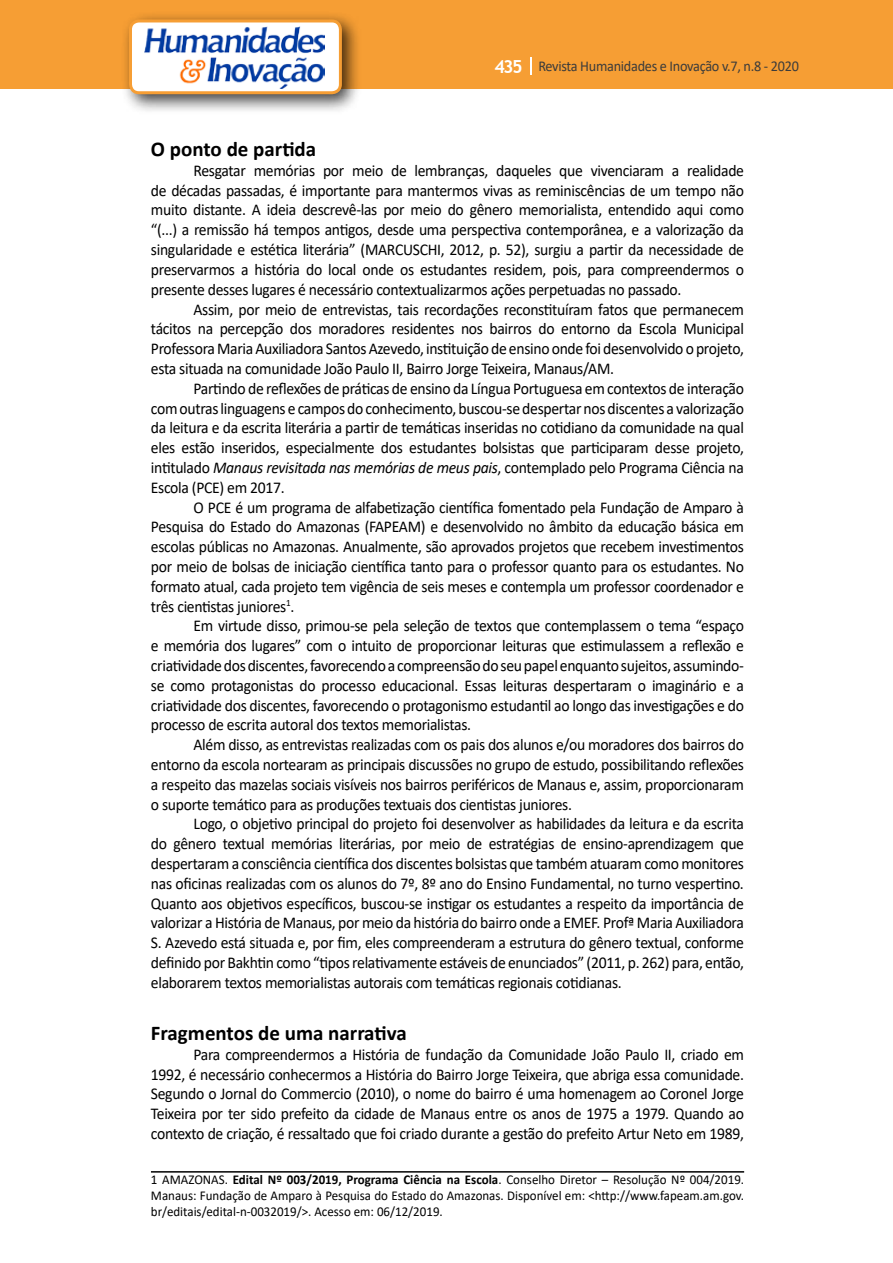
<style>
.page{position:relative;width:893px;height:1263px;background:#fff}
.page>*{position:absolute;margin:0;border:0;box-sizing:border-box;transform-origin:0 0}
.t1{font:700 21px "Calibri";color:#000}
.t2{font:16.5px/19.8px "Calibri";letter-spacing:-.02em;color:#000;text-align:justify;scale:.95 1}
.t3{font:15px "Calibri";letter-spacing:-.02em;color:#3c3c3b;scale:.95 1}
.t4{font:13.5px/16.2px "Calibri";color:#000;text-align:justify;scale:.96 1}
.s1{font-family:"Trebuchet MS";font-weight:700;font-size:18px;color:#fff}
.s2{font-style:italic}
.s3{font-weight:700}
</style>
<div class="page">
<div style="left:0;top:0;width:893px;height:88px;background:#f69e34"></div>
<svg style="left:530px;top:57px;width:2px;height:18px"></svg>
<div style="left:121px;top:11px;width:241px;height:103px;background:#000;opacity:.75"></div>
<div style="left:130px;top:21px;width:210px;height:72px;background:#fff;border-radius:9px"></div>
<img style="left:144px;top:27px;width:181px;height:62px">
<div style="left:129px;top:19px;width:213px;height:75px;border:3px solid #f69e34;border-radius:9px"></div>
<hr style="left:151px;top:1171px;width:593px;height:1px;background:#000">
<p class="t3" style="left:495px;top:56px;width:322px"><span class="s1">435</span> Revista Humanidades e Inovação v.7, n.8 - 2020</p>
<p class="t1" style="left:151px;top:134px;width:167px">O ponto de partida</p>
<p class="t2" style="left:151px;top:160px;width:626px;text-indent:43px">Resgatar memórias por meio de lembranças, daqueles que vivenciaram a realidade de décadas passadas, é importante para mantermos vivas as reminiscências de um tempo não muito distante. A ideia descrevê-las por meio do gênero memorialista, entendido aqui como “(...) a remissão há tempos antigos, desde uma perspectiva contemporânea, e a valorização da singularidade e estética literária” (MARCUSCHI, 2012, p. 52), surgiu a partir da necessidade de preservarmos a história do local onde os estudantes residem, pois, para compreendermos o presente desses lugares é necessário contextualizarmos ações perpetuadas no passado.</p>
<p class="t2" style="left:151px;top:299px;width:626px;text-indent:43px">Assim, por meio de entrevistas, tais recordações reconstituíram fatos que permanecem tácitos na percepção dos moradores residentes nos bairros do entorno da Escola Municipal Professora Maria Auxiliadora Santos Azevedo, instituição de ensino onde foi desenvolvido o projeto, esta situada na comunidade João Paulo II, Bairro Jorge Teixeira, Manaus/AM.</p>
<p class="t2" style="left:151px;top:378px;width:626px;text-indent:43px">Partindo de reflexões de práticas de ensino da Língua Portuguesa em contextos de interação com outras linguagens e campos do conhecimento, buscou-se despertar nos discentes a valorização da leitura e da escrita literária a partir de temáticas inseridas no cotidiano da comunidade na qual eles estão inseridos, especialmente dos estudantes bolsistas que participaram desse projeto, intitulado <span class="s2">Manaus revisitada nas memórias de meus pais</span>, contemplado pelo Programa Ciência na Escola (PCE) em 2017.</p>
<p class="t2" style="left:151px;top:497px;width:626px;text-indent:43px">O PCE é um programa de alfabetização científica fomentado pela Fundação de Amparo à Pesquisa do Estado do Amazonas (FAPEAM) e desenvolvido no âmbito da educação básica em escolas públicas no Amazonas. Anualmente, são aprovados projetos que recebem investimentos por meio de bolsas de iniciação científica tanto para o professor quanto para os estudantes. No formato atual, cada projeto tem vigência de seis meses e contempla um professor coordenador e três cientistas juniores<sup>1</sup>.</p>
<p class="t2" style="left:151px;top:615px;width:626px;text-indent:43px">Em virtude disso, primou-se pela seleção de textos que contemplassem o tema “espaço e memória dos lugares” com o intuito de proporcionar leituras que estimulassem a reflexão e criatividade dos discentes, favorecendo a compreensão do seu papel enquanto sujeitos, assumindo&shy;se como protagonistas do processo educacional. Essas leituras despertaram o imaginário e a criatividade dos discentes, favorecendo o protagonismo estudantil ao longo das investigações e do processo de escrita autoral dos textos memorialistas.</p>
<p class="t2" style="left:151px;top:734px;width:626px;text-indent:43px">Além disso, as entrevistas realizadas com os pais dos alunos e/ou moradores dos bairros do entorno da escola nortearam as principais discussões no grupo de estudo, possibilitando reflexões a respeito das mazelas sociais visíveis nos bairros periféricos de Manaus e, assim, proporcionaram o suporte temático para as produções textuais dos cientistas juniores.</p>
<p class="t2" style="left:151px;top:813px;width:626px;text-indent:43px">Logo, o objetivo principal do projeto foi desenvolver as habilidades da leitura e da escrita do gênero textual memórias literárias, por meio de estratégias de ensino-aprendizagem que despertaram a consciência científica dos discentes bolsistas que também atuaram como monitores nas oficinas realizadas com os alunos do 7º, 8º ano do Ensino Fundamental, no turno vespertino.<br>Quanto aos objetivos específicos, buscou-se instigar os estudantes a respeito da importância de valorizar a História de Manaus, por meio da história do bairro onde a EMEF. Profª Maria Auxiliadora S. Azevedo está situada e, por fim, eles compreenderam a estrutura do gênero textual, conforme definido por Bakhtin como “tipos relativamente estáveis de enunciados” (2011, p. 262) para, então, elaborarem textos memorialistas autorais com temáticas regionais cotidianas.</p>
<p class="t1" style="left:151px;top:1018px;width:257px">Fragmentos de uma narrativa</p>
<p class="t2" style="left:151px;top:1044px;width:626px;text-indent:43px">Para compreendermos a História de fundação da Comunidade João Paulo II, criado em 1992, é necessário conhecermos a História do Bairro Jorge Teixeira, que abriga essa comunidade.<br>Segundo o Jornal do Commercio (2010), o nome do bairro é uma homenagem ao Coronel Jorge Teixeira por ter sido prefeito da cidade de Manaus entre os anos de 1975 a 1979. Quando ao contexto de criação, é ressaltado que foi criado durante a gestão do prefeito Artur Neto em 1989,</p>
<p class="t4" style="left:151px;top:1171px;width:619px">1 AMAZONAS. <span class="s3">Edital Nº 003/2019, Programa Ciência na Escola</span>. Conselho Diretor – Resolução Nº 004/2019.<br>Manaus: Fundação de Amparo à Pesquisa do Estado do Amazonas. Disponível em: &lt;http://www.fapeam.am.gov. br/editais/edital-n-0032019/&gt;. Acesso em: 06/12/2019.</p>
</div>
